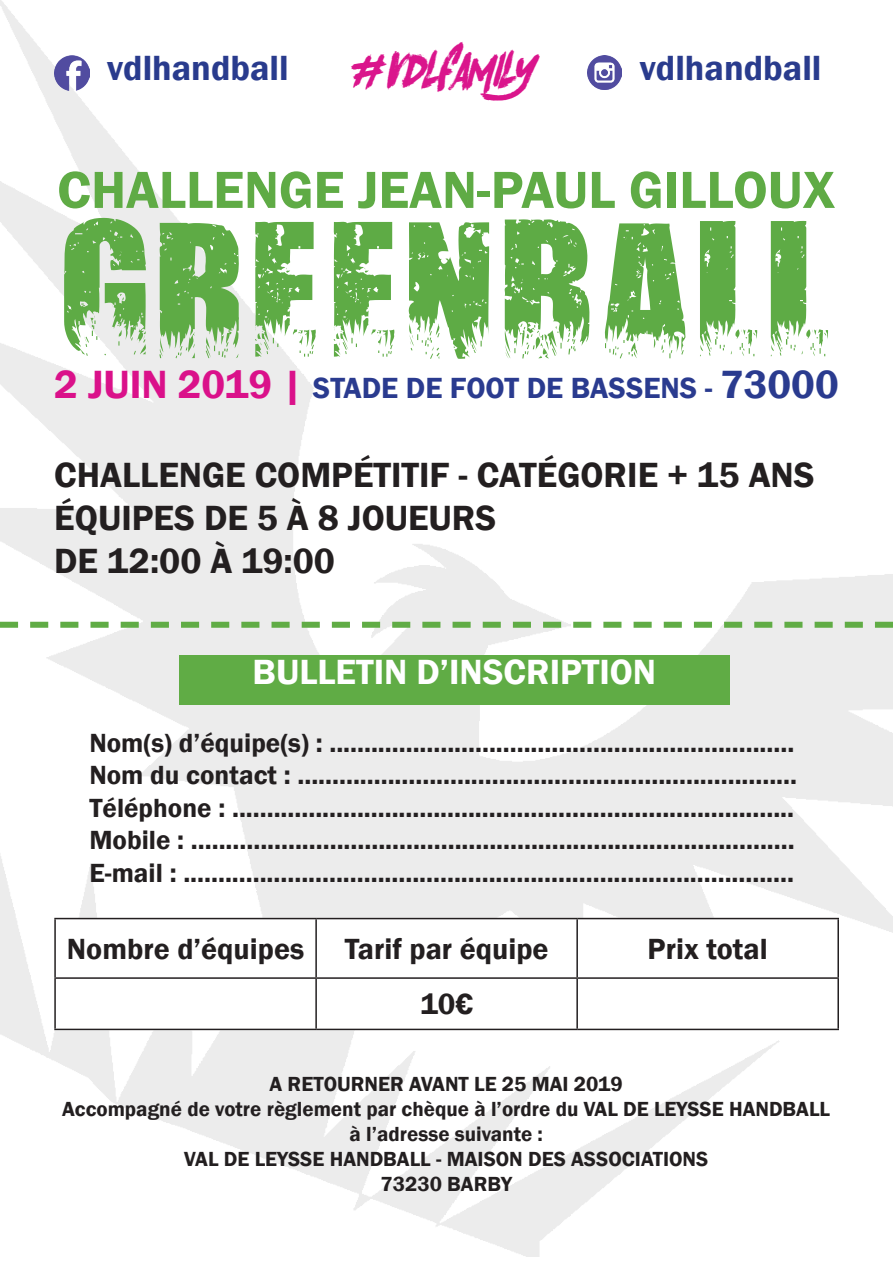
<style>
.page{position:relative;width:893px;height:1263px;background:#fff}
.page>*{position:absolute;margin:0;border:0;box-sizing:border-box;transform-origin:0 0}
.t1{font:184.5px "Gardiendherbev";color:#5eab45}
.t2{font:600 54px "Franklin Gothic";color:#5fab45}
.t3{font:600 36px/43.2px "Franklin Gothic";color:#231f20}
.t4{font:600 36px "Franklin Gothic";color:#293b8d}
.t5{font:600 36px "Franklin Gothic";color:#fff}
.t6{font:600 30px "Franklin Gothic";color:#231f20}
.t7{font:600 30px "Franklin Gothic";color:#2a3b8f}
.t8{font:600 27px/32.4px "Franklin Gothic";color:#231f20;text-align:justify}
.t9{font:600 21px/25.2px "Franklin Gothic";color:#231f20;text-align:center}
.s1{font-family:"Rhinos rocks";font-weight:400;font-size:45px;color:#da158c}
.s2{font-size:40.5px;color:#da118a}
.s3{font-size:40.5px}
</style>
<div class="page">
<img style="left:0;top:0;width:893px;height:1256px">
<img style="left:54px;top:55px;width:36px;height:35px">
<img style="left:587px;top:55px;width:34px;height:34px">
<div style="left:54px;top:918px;width:785px;height:112px;background:#fff"></div>
<hr style="left:54px;top:918px;width:262px;height:1px;background:#231f20">
<hr style="left:54px;top:919px;width:2px;height:58px;background:#231f20">
<hr style="left:316px;top:918px;width:261px;height:1px;background:#231f20">
<hr style="left:315px;top:919px;width:2px;height:58px;background:#231f20">
<hr style="left:577px;top:918px;width:262px;height:1px;background:#231f20">
<hr style="left:576px;top:919px;width:2px;height:58px;background:#231f20">
<hr style="left:837px;top:919px;width:2px;height:58px;background:#231f20">
<hr style="left:54px;top:977px;width:262px;height:2px;background:#231f20">
<hr style="left:54px;top:979px;width:2px;height:50px;background:#231f20">
<hr style="left:316px;top:977px;width:261px;height:2px;background:#231f20">
<hr style="left:315px;top:979px;width:2px;height:50px;background:#231f20">
<hr style="left:577px;top:977px;width:262px;height:2px;background:#231f20">
<hr style="left:576px;top:979px;width:2px;height:50px;background:#231f20">
<hr style="left:837px;top:979px;width:2px;height:50px;background:#231f20">
<hr style="left:54px;top:1029px;width:262px;height:1px;background:#231f20">
<hr style="left:316px;top:1029px;width:261px;height:1px;background:#231f20">
<hr style="left:577px;top:1029px;width:262px;height:1px;background:#231f20">
<svg style="left:0;top:622px;width:893px;height:6px;background:#9dc98d"></svg>
<div style="left:179px;top:656px;width:551px;height:49px;background:#60ac45"></div>
<h3 class="t4" style="left:107px;top:46px;width:464px">vdlhandball <span class="s1">#vdlfAMILY</span></h3>
<h3 class="t4" style="left:640px;top:46px;width:183px">vdlhandball</h3>
<h2 class="t2" style="left:57px;top:157px;width:779px">CHALLENGE JEAN-PAUL GILLOUX</h2>
<h1 class="t1" style="left:58px;top:205px;width:779px">GREENBALL</h1>
<p class="t7" style="left:54px;top:369px;width:786px"><span class="s2">2 JUIN 2019 |</span> STADE DE FOOT DE BASSENS - <span class="s3">73000</span></p>
<h3 class="t3" style="left:54px;top:453px;width:762px">CHALLENGE COMPÉTITIF - CATÉGORIE + 15 ANS<br>ÉQUIPES DE 5 À 8 JOUEURS<br>DE 12:00 À 19:00</h3>
<h3 class="t5" style="left:253px;top:650px;width:405px">BULLETIN D’INSCRIPTION</h3>
<p class="t8" style="left:89px;top:727px;width:709px">Nom(s) d’équipe(s) : ...................................................................<br>Nom du contact : ........................................................................<br>Téléphone : .................................................................................<br>Mobile : .......................................................................................<br>E-mail : ........................................................................................</p>
<p class="t6" style="left:67px;top:930px;width:239px">Nombre d’équipes</p>
<p class="t6" style="left:345px;top:930px;width:205px">Tarif par équipe</p>
<p class="t6" style="left:648px;top:930px;width:122px">Prix total</p>
<p class="t6" style="left:420px;top:986px;width:54px">10€</p>
<p class="t9" style="left:62px;top:1071px;width:769px">A RETOURNER AVANT LE 25 MAI 2019<br>Accompagné de votre règlement par chèque à l’ordre du VAL DE LEYSSE HANDBALL à l’adresse suivante :<br>VAL DE LEYSSE HANDBALL - MAISON DES ASSOCIATIONS<br>73230 BARBY</p>
</div>
